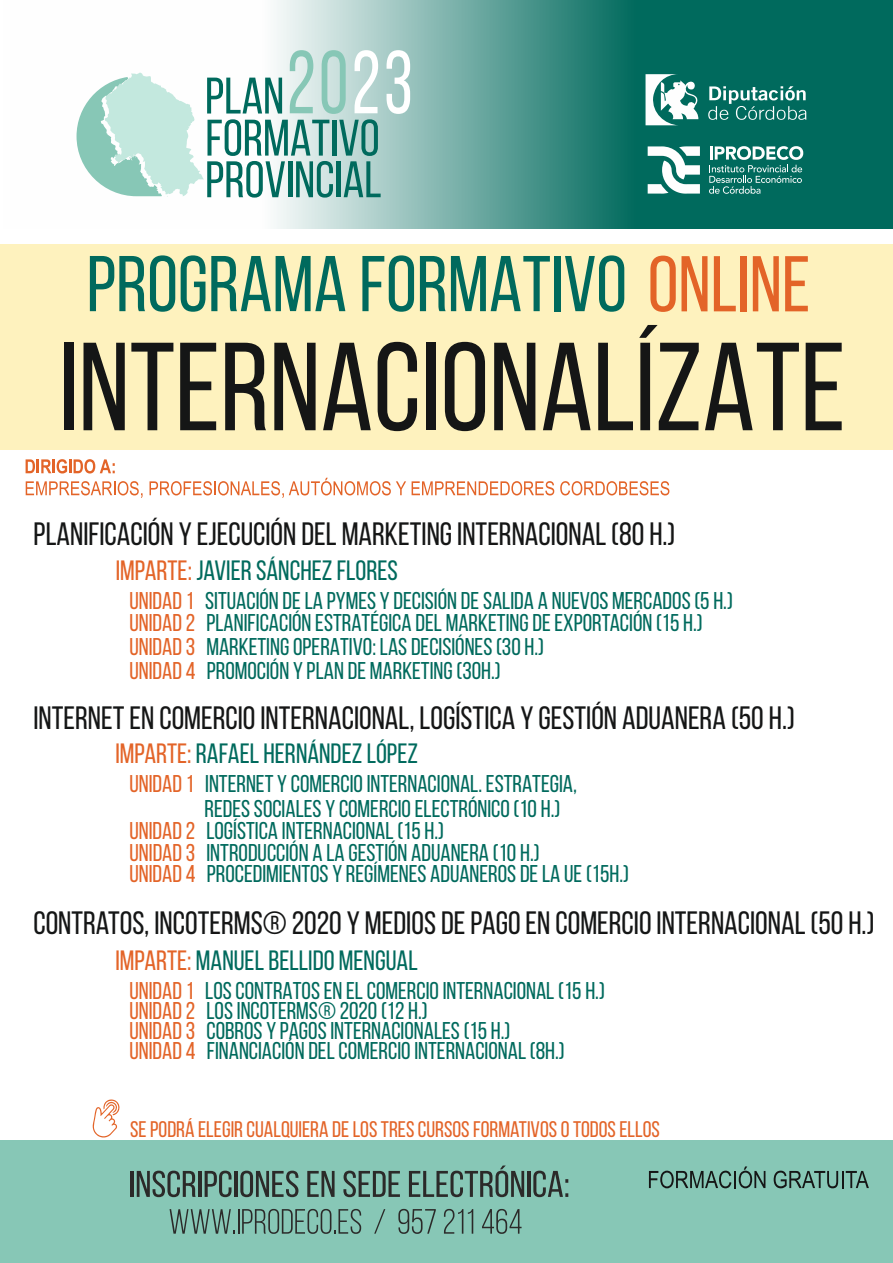
<style>
.page{position:relative;width:893px;height:1263px;background:#fff}
.page>*{position:absolute;margin:0;border:0;box-sizing:border-box;transform-origin:0 0}
.t1{font:125.1px "Bebas Neue";color:#151616}
.t2{font:78.9px "Bebas Neue";color:#006a5d}
.t3{font:32.25px "Bebas Neue";color:#151616}
.t4{font:27.9px "Bebas Neue";color:#006a5d}
.t5{font:24.3px/23.4px "Bebas Neue";color:#006a5d}
.t6{font:22.5px "Bebas Neue";color:#e36428}
.s1{color:#e36428}
</style>
<div class="page">
<div style="left:0;top:244px;width:893px;height:206px;background:#fef2be"></div>
<div style="left:0;top:1140px;width:893px;height:123px;background:#87c7b6"></div>
<svg style="left:76px;top:0;width:817px;height:228px;background:#539a92"></svg>
<svg style="left:709px;top:146px;width:94px;height:48px;background:#429087"></svg>
<svg style="left:648px;top:146px;width:52px;height:48px"></svg>
<svg style="left:708px;top:86px;width:98px;height:34px;background:#408f86"></svg>
<svg style="left:645px;top:74px;width:53px;height:51px"></svg>
<svg style="left:387px;top:50px;width:23px;height:64px"></svg>
<svg style="left:77px;top:50px;width:304px;height:148px"></svg>
<svg style="left:26px;top:459px;width:89px;height:14px"></svg>
<svg style="left:26px;top:481px;width:117px;height:17px"></svg>
<svg style="left:150px;top:478px;width:256px;height:20px"></svg>
<svg style="left:412px;top:481px;width:142px;height:14px"></svg>
<svg style="left:560px;top:481px;width:109px;height:14px"></svg>
<svg style="left:649px;top:1166px;width:116px;height:22px"></svg>
<svg style="left:774px;top:1171px;width:95px;height:17px"></svg>
<hr style="left:131px;top:1171px;width:3px;height:26px;background:#2b2a29">
<svg style="left:137px;top:1171px;width:59px;height:26px"></svg>
<hr style="left:198px;top:1171px;width:3px;height:26px;background:#2b2a29">
<svg style="left:205px;top:1171px;width:27px;height:26px"></svg>
<hr style="left:234px;top:1171px;width:3px;height:26px;background:#2b2a29">
<svg style="left:240px;top:1171px;width:58px;height:26px"></svg>
<svg style="left:307px;top:1171px;width:28px;height:26px"></svg>
<svg style="left:343px;top:1171px;width:57px;height:26px"></svg>
<svg style="left:409px;top:1165px;width:115px;height:32px"></svg>
<hr style="left:527px;top:1171px;width:3px;height:26px;background:#2b2a29">
<svg style="left:533px;top:1171px;width:35px;height:26px"></svg>
<svg style="left:170px;top:1209px;width:191px;height:25px"></svg>
<svg style="left:374px;top:1209px;width:11px;height:25px"></svg>
<svg style="left:398px;top:1209px;width:38px;height:25px"></svg>
<svg style="left:444px;top:1209px;width:29px;height:25px"></svg>
<svg style="left:482px;top:1209px;width:40px;height:25px"></svg>
<svg style="left:93px;top:1099px;width:27px;height:38px"></svg>
<h2 class="t2" style="left:87px;top:252px;width:725px">PROGRAMA FORMATIVO <span class="s1">ONLINE</span></h2>
<h1 class="t1" style="left:59px;top:336px;width:788px">INTERNACIONALÍZATE</h1>
<h3 class="t3" style="left:34px;top:521px;width:643px">PLANIFICACIÓN Y EJECUCIÓN DEL MARKETING INTERNACIONAL (80 H.)</h3>
<p class="t4" style="left:116px;top:559px;width:284px"><span class="s1">IMPARTE:</span> JAVIER SÁNCHEZ FLORES</p>
<p class="t5" style="left:129px;top:591px;width:605px"><span class="s1">UNIDAD 1</span> SITUACIÓN DE LA PYMES Y DECISIÓN DE SALIDA A NUEVOS MERCADOS (5 H.)<br><span class="s1">UNIDAD 2</span> PLANIFICACIÓN ESTRATÉGICA DEL MARKETING DE EXPORTACIÓN (15 H.)<br><span class="s1">UNIDAD 3</span> MARKETING OPERATIVO: LAS DECISIÓNES (30 H.)<br><span class="s1">UNIDAD 4</span> PROMOCIÓN Y PLAN DE MARKETING (30H.)</p>
<h3 class="t3" style="left:34px;top:705px;width:763px">INTERNET EN COMERCIO INTERNACIONAL, LOGÍSTICA Y GESTIÓN ADUANERA (50 H.)</h3>
<p class="t4" style="left:115px;top:742px;width:304px"><span class="s1">IMPARTE:</span> RAFAEL HERNÁNDEZ LÓPEZ</p>
<p class="t5" style="left:205px;top:773px;width:374px;line-height:25px;text-indent:-75px"><span class="s1">UNIDAD 1</span> INTERNET Y COMERCIO INTERNACIONAL. ESTRATEGIA,<br>REDES SOCIALES Y COMERCIO ELECTRÓNICO (10 H.)</p>
<p class="t5" style="left:129px;top:822px;width:501px;line-height:21.6px"><span class="s1">UNIDAD 2</span> LOGÍSTICA INTERNACIONAL (15 H.)<br><span class="s1">UNIDAD 3</span> INTRODUCCIÓN A LA GESTIÓN ADUANERA (10 H.)<br><span class="s1">UNIDAD 4</span> PROCEDIMIENTOS Y REGÍMENES ADUANEROS DE LA UE (15H.)</p>
<h3 class="t3" style="left:33px;top:909px;width:842px">CONTRATOS, INCOTERMS® 2020 Y MEDIOS DE PAGO EN COMERCIO INTERNACIONAL (50 H.)</h3>
<p class="t4" style="left:115px;top:949px;width:304px"><span class="s1">IMPARTE:</span> MANUEL BELLIDO MENGUAL</p>
<p class="t5" style="left:130px;top:982px;width:477px;line-height:20px"><span class="s1">UNIDAD 1</span> LOS CONTRATOS EN EL COMERCIO INTERNACIONAL (15 H.)<br><span class="s1">UNIDAD 2</span> LOS INCOTERMS® 2020 (12 H.)<br><span class="s1">UNIDAD 3</span> COBROS Y PAGOS INTERNACIONALES (15 H.)<br><span class="s1">UNIDAD 4</span> FINANCIACIÓN DEL COMERCIO INTERNACIONAL (8H.)</p>
<p class="t6" style="left:130px;top:1120px;width:531px">SE PODRÁ ELEGIR CUALQUIERA DE LOS TRES CURSOS FORMATIVOS O TODOS ELLOS</p>
</div>
